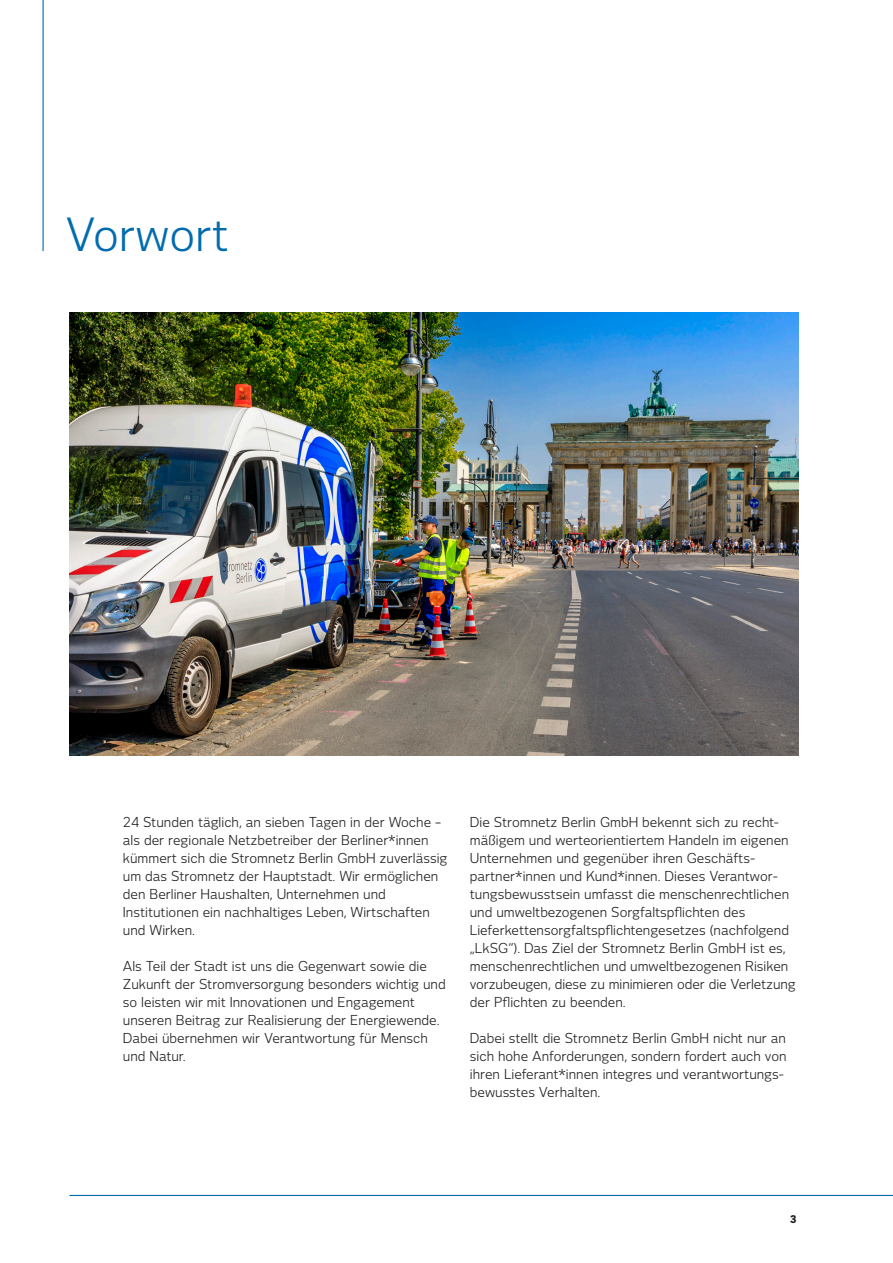
<style>
.page{position:relative;width:893px;height:1263px;background:#fff}
.page>*{position:absolute;margin:0;border:0;box-sizing:border-box;transform-origin:0 0}
.t1{font:45px "Stromnetz Voice";color:#006caf}
.Absatzformat_5{font:13.5px/18px "Stromnetz Voice";color:#231f20}
.t2{font:800 10.5px "Stromnetz Voice";color:#231f20}
</style>
<div class="page">
<hr style="left:69px;top:1195px;width:824px;height:1px;background:#006caf">
<img style="left:69px;top:313px;width:730px;height:442px">
<hr style="left:43px;top:0;width:1px;height:251px;background:#006caf">
<p class="t1" style="left:66px;top:207px;width:165px">Vorwort</p>
<p class="Absatzformat_5" style="left:123px;top:813px;width:326px">24 Stunden täglich, an sieben Tagen in der Woche – als der regionale Netzbetreiber der Berliner*innen kümmert sich die Stromnetz Berlin GmbH zuverlässig um das Stromnetz der Hauptstadt. Wir ermöglichen den Berliner Haushalten, Unternehmen und Institutionen ein nachhaltiges Leben, Wirtschaften und Wirken.</p>
<p class="Absatzformat_5" style="left:123px;top:957px;width:324px">Als Teil der Stadt ist uns die Gegenwart sowie die Zukunft der Stromversorgung besonders wichtig und so leisten wir mit Innovationen und Engagement unseren Beitrag zur Realisierung der Energiewende.<br>Dabei übernehmen wir Verantwortung für Mensch und Natur.</p>
<p class="Absatzformat_5" style="left:470px;top:813px;width:328px">Die Stromnetz Berlin GmbH bekennt sich zu recht&shy;mäßigem und werteorientiertem Handeln im eigenen Unternehmen und gegenüber ihren Geschäfts&shy;partner*innen und Kund*innen. Dieses Verantwor&shy;tungsbewusstsein umfasst die menschenrechtlichen und umweltbezogenen Sorgfaltspflichten des Lieferkettensorgfaltspflichtengesetzes (nachfolgend „LkSG“). Das Ziel der Stromnetz Berlin GmbH ist es, menschenrechtlichen und umweltbezogenen Risiken vorzubeugen, diese zu minimieren oder die Verletzung der Pflichten zu beenden.</p>
<p class="Absatzformat_5" style="left:470px;top:1029px;width:318px">Dabei stellt die Stromnetz Berlin GmbH nicht nur an sich hohe Anforderungen, sondern fordert auch von ihren Lieferant*innen integres und verantwortungs&shy;bewusstes Verhalten.</p>
<p class="t2" style="left:790px;top:1213px;width:8px">3</p>
</div>
